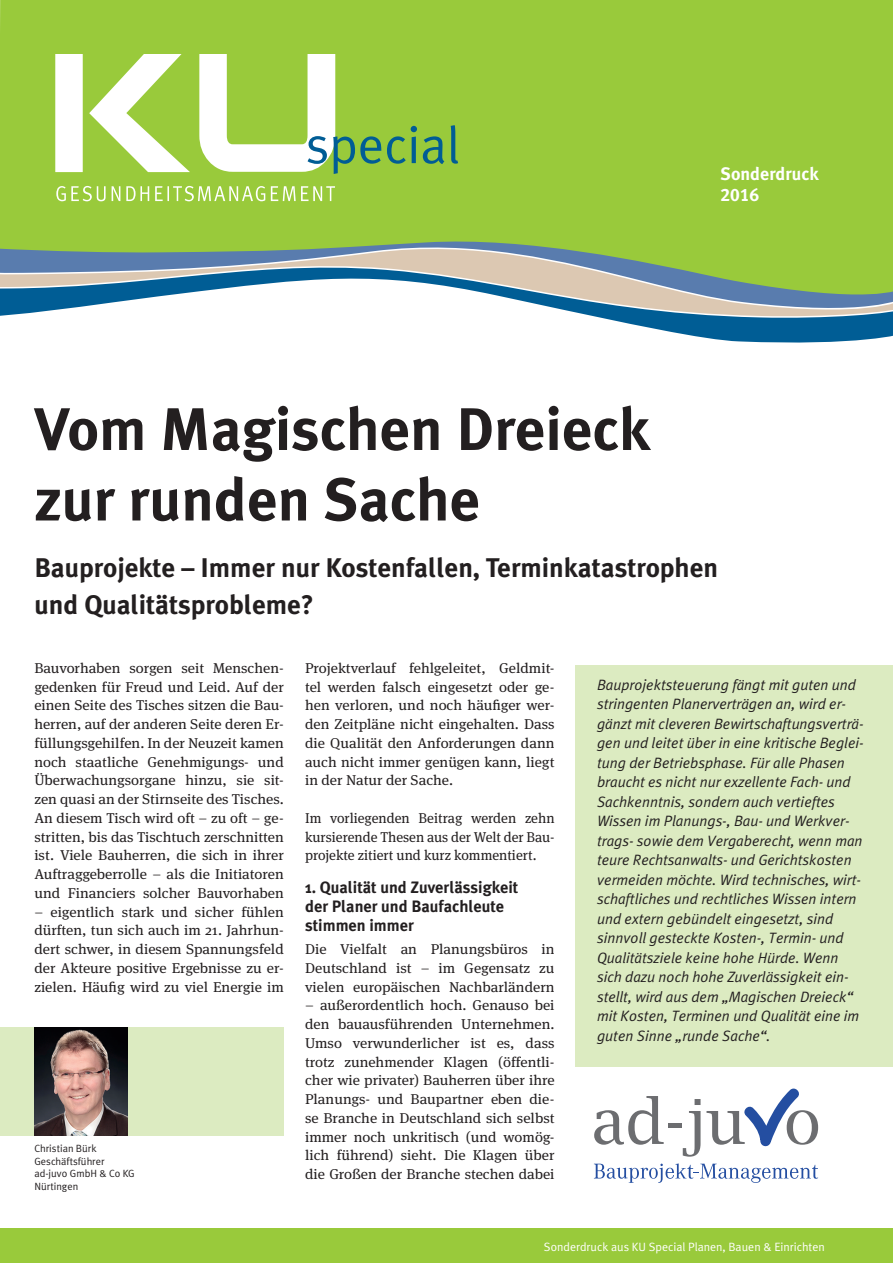
<style>
.page{position:relative;width:893px;height:1263px;background:#fff}
.page>*{position:absolute;margin:0;border:0;box-sizing:border-box;transform-origin:0 0}
.t1{font:700 60px/70.5px "Meta Plus";color:#231f20}
.t2{font:700 27px/37.5px "Meta Plus";color:#231f20}
.t3{font:700 18px "Meta Plus";color:#fff}
.t4{font:18px "Meta Plus Bold Caps";color:#fff}
.t5{font:700 16.5px/18.8px "Meta Plus";color:#231f20}
.t6{font:italic 15px/19.5px "Meta Plus Normal";color:#231f20}
.t7{font:14.25px/18.8px "Meta Serif";color:#231f20;text-align:justify;scale:1.05 1}
.t8{font:14.25px/18.8px "Meta Serif";color:#231f20;text-align:justify}
.t9{font:12px "Meta Plus Normal";color:#fff}
.t10{font:10.5px/12.6px "Meta Plus Normal";color:#231f20}
</style>
<div class="page">
<div style="left:0;top:0;width:893px;height:242px;background:#99ca3b"></div>
<svg style="left:0;top:242px;width:893px;height:22px;background:#8fb175"></svg>
<svg style="left:0;top:264px;width:893px;height:78px"></svg>
<svg style="left:56px;top:186px;width:279px;height:15px;background:#b4d76f"></svg>
<svg style="left:55px;top:54px;width:403px;height:120px"></svg>
<div style="left:0;top:1028px;width:284px;height:108px;background:#dcebc1"></div>
<img style="left:34px;top:1028px;width:94px;height:108px">
<div style="left:576px;top:665px;width:317px;height:402px;background:#dcebc1"></div>
<div style="left:0;top:1229px;width:893px;height:34px;background:#99ca3b"></div>
<svg style="left:594px;top:1096px;width:70px;height:49px"></svg>
<div style="left:668px;top:1123px;width:13px;height:5px;background:#6c6d70"></div>
<svg style="left:683px;top:1099px;width:17px;height:58px"></svg>
<svg style="left:706px;top:1088px;width:112px;height:59px"></svg>
<svg style="left:594px;top:1163px;width:224px;height:20px"></svg>
<p class="t3" style="left:720px;top:163px;width:100px">Sonderdruck</p>
<p class="t4" style="left:720px;top:185px;width:40px">2016</p>
<h1 class="t1" style="left:34px;top:394px;width:617px">Vom Magischen Dreieck zur runden Sache</h1>
<h2 class="t2" style="left:34px;top:549px;width:685px">Bauprojekte – Immer nur Kostenfallen, Terminkatastrophen und Qualitätsprobleme?</h2>
<p class="t7" style="left:34px;top:658px;width:239px">Bauvorhaben sorgen seit Menschen&shy;gedenken für Freud und Leid. Auf der einen Seite des Tisches sitzen die Bau&shy;herren, auf der anderen Seite deren Er&shy;füllungsgehilfen. In der Neuzeit kamen noch staatliche Genehmigungs- und Überwachungsorgane hinzu, sie sit&shy;zen quasi an der Stirnseite des Tisches.<br>An diesem Tisch wird oft – zu oft – ge&shy;stritten, bis das Tischtuch zerschnitten ist. Viele Bauherren, die sich in ihrer Auftraggeberrolle – als die Initiatoren und Financiers solcher Bauvorhaben</p>
<p class="t7" style="left:34px;top:902px;width:239px">– eigentlich stark und sicher fühlen dürften, tun sich auch im 21. Jahrhun&shy;dert schwer, in diesem Spannungsfeld der Akteure positive Ergebnisse zu er&shy;zielen. Häufig wird zu viel Energie im</p>
<p class="t10" style="left:34px;top:1142px;width:102px">Christian Bürk<br>Geschäftsführer ad-juvo GmbH &amp; Co KG<br>Nürtingen</p>
<p class="t7" style="left:305px;top:658px;width:239px">Projektverlauf fehlgeleitet, Geldmit&shy;tel werden falsch eingesetzt oder ge&shy;hen verloren, und noch häufiger wer&shy;den Zeitpläne nicht eingehalten. Dass die Qualität den Anforderungen dann auch nicht immer genügen kann, liegt in der Natur der Sache.</p>
<p class="t8" style="left:305px;top:808px;width:251px">Im vorliegenden Beitrag werden zehn kursierende Thesen aus der Welt der Bau&shy;projekte zitiert und kurz kommentiert.</p>
<p class="t5" style="left:305px;top:878px;width:215px">1. Qualität und Zuverlässigkeit der Planer und Baufachleute stimmen immer</p>
<p class="t7" style="left:305px;top:940px;width:239px">Die Vielfalt an Planungsbüros in Deutschland ist – im Gegensatz zu vielen europäischen Nachbarländern</p>
<p class="t7" style="left:305px;top:996px;width:239px">– außerordentlich hoch. Genauso bei den bauausführenden Unternehmen.<br>Umso verwunderlicher ist es, dass trotz zunehmender Klagen (öffentli&shy;cher wie privater) Bauherren über ihre Planungs- und Baupartner eben die&shy;se Branche in Deutschland sich selbst immer noch unkritisch (und womög&shy;lich führend) sieht. Die Klagen über die Großen der Branche stechen dabei</p>
<p class="t6" style="left:597px;top:675px;width:268px">Bauprojektsteuerung fängt mit guten und stringenten Planerverträgen an, wird er&shy;gänzt mit cleveren Bewirtschaftungsverträ&shy;gen und leitet über in eine kritische Beglei&shy;tung der Betriebsphase. Für alle Phasen braucht es nicht nur exzellente Fach- und Sachkenntnis, sondern auch vertieftes Wissen im Planungs-, Bau- und Werkver&shy;trags- sowie dem Vergaberecht, wenn man teure Rechtsanwalts- und Gerichtskosten vermeiden möchte. Wird technisches, wirt&shy;schaftliches und rechtliches Wissen intern und extern gebündelt eingesetzt, sind sinnvoll gesteckte Kosten-, Termin- und Qualitätsziele keine hohe Hürde. Wenn sich dazu noch hohe Zuverlässigkeit ein&shy;stellt, wird aus dem „Magischen Dreieck“ mit Kosten, Terminen und Qualität eine im guten Sinne „runde Sache“.</p>
<p class="t9" style="left:544px;top:1239px;width:282px">Sonderdruck aus KU Special Planen, Bauen &amp; Einrichten</p>
</div>
